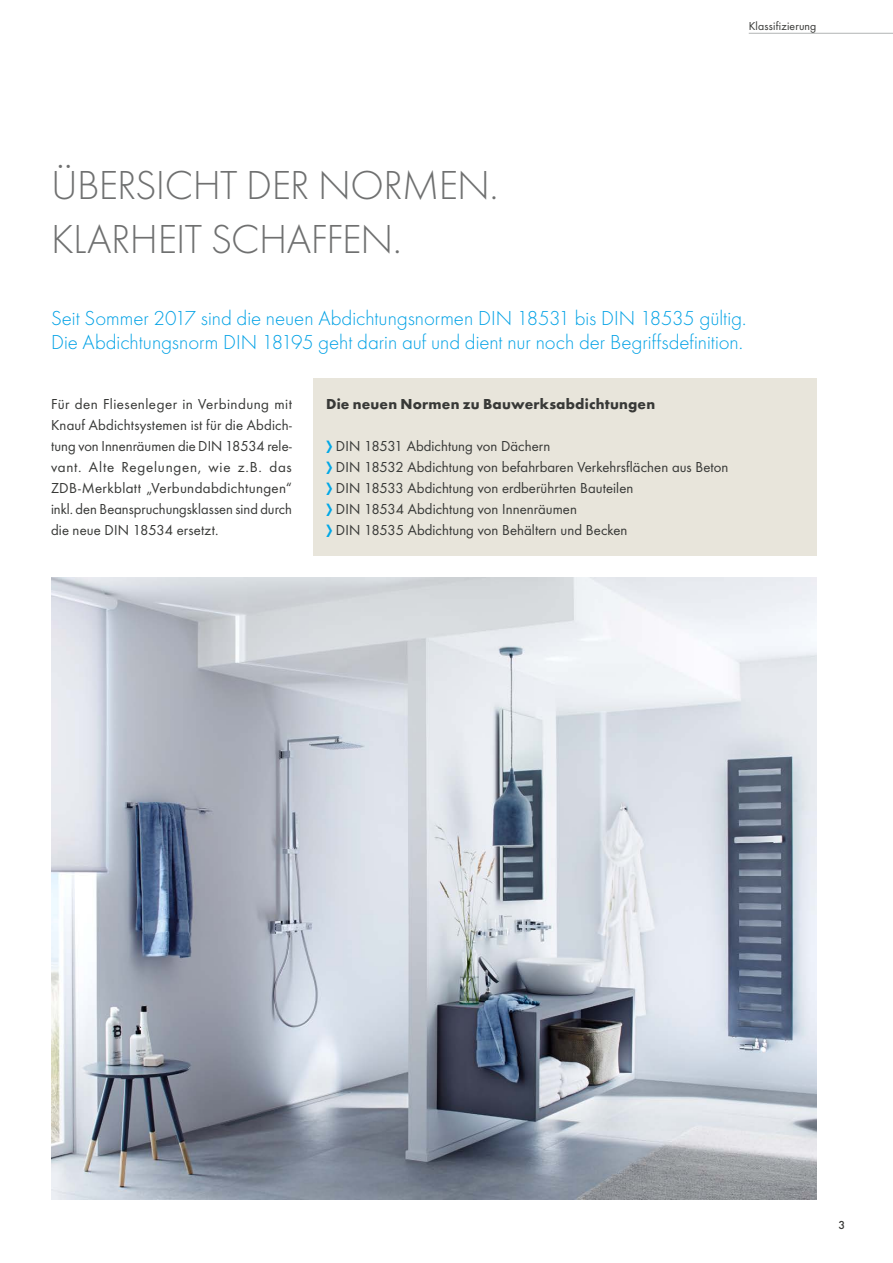
<style>
.page{position:relative;width:893px;height:1263px;background:#fff}
.page>*{position:absolute;margin:0;border:0;box-sizing:border-box;transform-origin:0 0}
.t1{font:300 42px/54px "Futura";letter-spacing:-.015em;color:#6f7070}
.t2{font:300 21px/24px "Futura";letter-spacing:-.005em;color:#00a1e5}
.t3{font:15px/21px "Futura Boo";letter-spacing:.005em;color:#383937;text-align:justify}
.t4{font:700 15px "Futura";letter-spacing:.015em;color:#383937}
.t5{font:12px "Futura Boo";letter-spacing:.015em;color:#383937}
.t6{font:500 12px "Futura";color:#383937}
</style>
<div class="page">
<div style="left:313px;top:378px;width:503px;height:178px;background:#e8e5db"></div>
<hr style="left:749px;top:33px;width:144px;height:1px;background:#b1b4b4">
<img style="left:51px;top:577px;width:765px;height:622px">
<h1 class="t1" style="left:51px;top:159px;width:449px">ÜBERSICHT DER NORMEN.<br>KLARHEIT SCHAFFEN.</h1>
<p class="t5" style="left:749px;top:19px;width:69px">Klassifizierung</p>
<h2 class="t2" style="left:51px;top:306px;width:697px">Seit Sommer 2017 sind die neuen Abdichtungsnormen DIN 18531 bis DIN 18535 gültig.<br>Die Abdichtungsnorm DIN 18195 geht darin auf und dient nur noch der Begriffsdefinition.</h2>
<p class="t3" style="left:51px;top:394px;width:242px">Für den Fliesenleger in Verbindung mit Knauf Abdichtsystemen ist für die Abdich&shy;tung von Innenräumen die DIN 18534 rele&shy;vant. Alte Regelungen, wie z.B. das ZDB-Merkblatt „Verbundabdichtungen“ inkl. den Beanspruchungsklassen sind durch die neue DIN 18534 ersetzt.</p>
<p class="t4" style="left:326px;top:395px;width:331px">Die neuen Normen zu Bauwerksabdichtungen</p>
<p class="t3" style="left:336px;top:436px;width:394px;text-align:left">DIN 18531 Abdichtung von Dächern<br>DIN 18532 Abdichtung von befahrbaren Verkehrsflächen aus Beton DIN 18533 Abdichtung von erdberührten Bauteilen<br>DIN 18534 Abdichtung von Innenräumen<br>DIN 18535 Abdichtung von Behältern und Becken</p>
<p class="t6" style="left:838px;top:1218px;width:8px">3</p>
</div>
